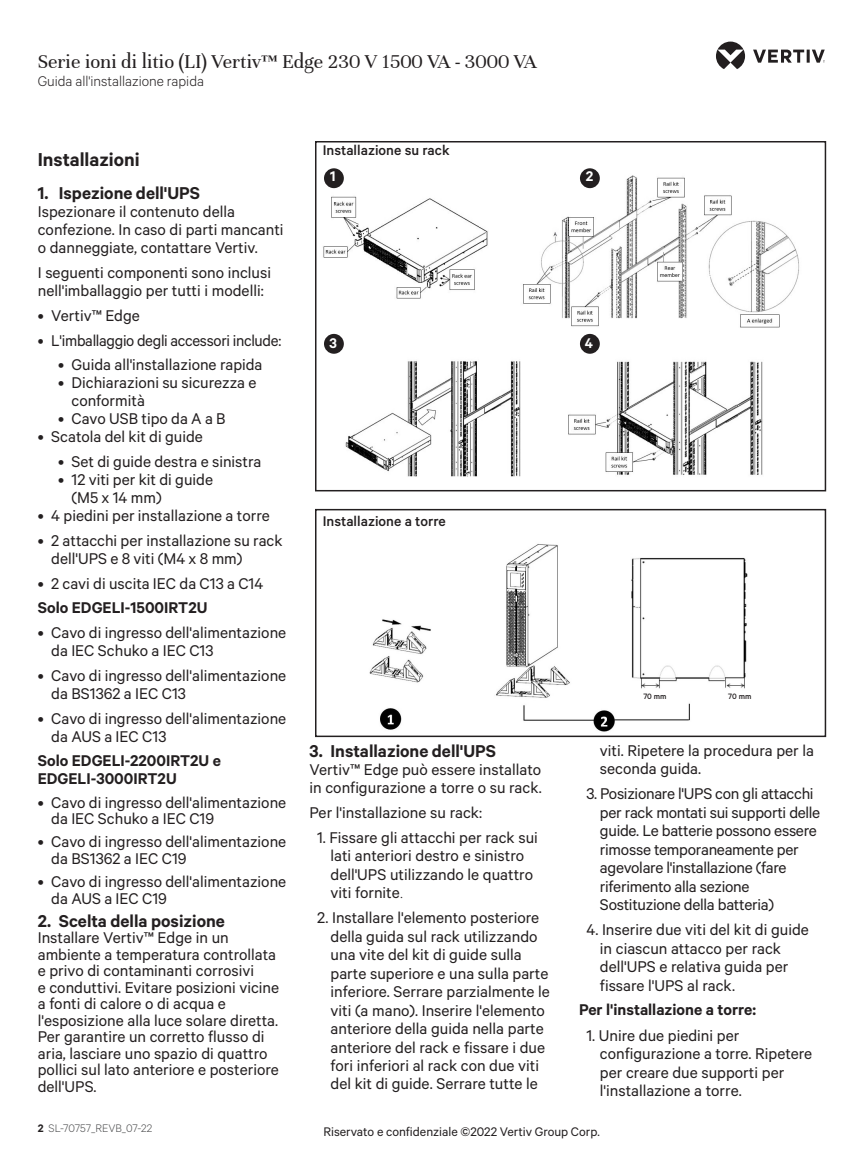
<style>
.page{position:relative;width:864px;height:1161px;background:#fff}
.page>*{position:absolute;margin:0;border:0;box-sizing:border-box;transform-origin:0 0}
.t1{font:21px "Unna";color:#231f20}
.t2{font:600 18px "Calibre";color:#231f20}
.t3{font:600 16.5px "Calibre";color:#231f20}
.t4{font:15px/18.5px "Calibre";color:#231f20}
.t5{font:15px/18.5px "Calibre";letter-spacing:-.02em;color:#231f20}
.t6{font:600 15px/18px "Calibre";color:#231f20}
.t7{font:500 13.5px "Calibre";color:#231f20}
.t8{font:300 13.5px "Calibre";color:#231f20}
.t9{font:600 13.5px "Calibre";color:#fff}
.t10{font:12px "Calibre";color:#231f20}
.t11{font:300 10.5px "Calibre";color:#4b4c4d}
.t12{font:500 7.5px "Calibre";letter-spacing:-.005em;color:#231f20}
.s1{font-weight:600;color:#231f20}
.s2{font-family:"Adobe Song Std";font-weight:300}
</style>
<div class="page">
<img style="left:323px;top:168px;width:476px;height:309px">
<div style="left:315px;top:141px;width:511px;height:350px;border:2px solid #231f20"></div>
<img style="left:369px;top:544px;width:379px;height:188px">
<div style="left:315px;top:509px;width:511px;height:228px;border:2px solid #231f20"></div>
<div style="left:625px;top:690px;width:60px;height:12px;background:#fff"></div>
<div style="left:710px;top:691px;width:60px;height:11px;background:#fff"></div>
<div style="left:324px;top:168px;width:20px;height:20px;background:#231f20;border-radius:50%"></div>
<div style="left:324px;top:334px;width:20px;height:20px;background:#231f20;border-radius:50%"></div>
<div style="left:580px;top:168px;width:20px;height:20px;background:#231f20;border-radius:50%"></div>
<div style="left:580px;top:334px;width:20px;height:20px;background:#231f20;border-radius:50%"></div>
<svg style="left:716px;top:42px;width:109px;height:27px"></svg>
<h1 class="t1" style="left:38px;top:49px;width:501px">Serie ioni di litio (LI) Vertiv™ Edge 230 V 1500 VA - 3000 VA</h1>
<p class="t8" style="left:38px;top:72px;width:168px">Guida all'installazione rapida</p>
<p class="t2" style="left:38px;top:147px;width:103px">Installazioni</p>
<p class="t3" style="left:38px;top:182px;width:164px">1. Ispezione dell'UPS</p>
<p class="t4" style="left:38px;top:202px;width:247px;line-height:18px">Ispezionare il contenuto della confezione. In caso di parti mancanti o danneggiate, contattare Vertiv.</p>
<p class="t4" style="left:38px;top:263px;width:235px;line-height:18px">I seguenti componenti sono inclusi nell'imballaggio per tutti i modelli:</p>
<p class="t4" style="left:38px;top:306px;width:104px">• Vertiv™ Edge</p>
<p class="t5" style="left:38px;top:330px;width:245px">• L'imballaggio degli accessori include:</p>
<p class="t4" style="left:58px;top:355px;width:206px">• Guida all'installazione rapida</p>
<p class="t4" style="left:72px;top:373px;width:187px;line-height:18px;text-indent:-14px">• Dichiarazioni su sicurezza e conformità</p>
<p class="t4" style="left:58px;top:409px;width:169px">• Cavo USB tipo da A a B</p>
<p class="t4" style="left:38px;top:427px;width:167px">• Scatola del kit di guide</p>
<p class="t4" style="left:58px;top:452px;width:205px">• Set di guide destra e sinistra</p>
<p class="t4" style="left:72px;top:470px;width:143px;line-height:18px;text-indent:-14px">• 12 viti per kit di guide (M5 x 14 mm)</p>
<p class="t4" style="left:38px;top:506px;width:234px">• 4 piedini per installazione a torre</p>
<p class="t4" style="left:51px;top:531px;width:233px;line-height:18px;text-indent:-13px">• 2 attacchi per installazione su rack dell'UPS e 8 viti (M4 x 8 mm)</p>
<p class="t4" style="left:38px;top:573px;width:227px">• 2 cavi di uscita IEC da C13 a C14</p>
<p class="t6" style="left:38px;top:598px;width:171px">Solo EDGELI-1500IRT2U</p>
<p class="t4" style="left:51px;top:623px;width:236px;line-height:18px;text-indent:-13px">• Cavo di ingresso dell'alimentazione da IEC Schuko a IEC C13</p>
<p class="t4" style="left:51px;top:666px;width:236px;line-height:18px;text-indent:-13px">• Cavo di ingresso dell'alimentazione da BS1362 a IEC C13</p>
<p class="t4" style="left:51px;top:709px;width:236px;line-height:18px;text-indent:-13px">• Cavo di ingresso dell'alimentazione da AUS a IEC C13</p>
<p class="t6" style="left:38px;top:751px;width:185px">Solo EDGELI-2200IRT2U e<br>EDGELI-3000IRT2U</p>
<p class="t4" style="left:51px;top:793px;width:236px;line-height:16.5px;text-indent:-13px">• Cavo di ingresso dell'alimentazione da IEC Schuko a IEC C19</p>
<p class="t4" style="left:51px;top:833px;width:236px;line-height:16.5px;text-indent:-13px">• Cavo di ingresso dell'alimentazione da BS1362 a IEC C19</p>
<p class="t4" style="left:51px;top:873px;width:236px;line-height:16.5px;text-indent:-13px">• Cavo di ingresso dell'alimentazione da AUS a IEC C19</p>
<p class="t3" style="left:38px;top:909px;width:189px">2. Scelta della posizione</p>
<p class="t4" style="left:38px;top:929px;width:243px;line-height:16.5px">Installare Vertiv™ Edge in un ambiente a temperatura controllata e privo di contaminanti corrosivi<br>e conduttivi. Evitare posizioni vicine a fonti di calore o di acqua e l'esposizione alla luce solare diretta.<br>Per garantire un corretto flusso di aria, lasciare uno spazio di quattro pollici sul lato anteriore e posteriore dell'UPS.</p>
<p class="t11" style="left:38px;top:1122px;width:116px"><span class="s1">2</span> SL-70757_REVB_07-22</p>
<p class="t7" style="left:323px;top:140px;width:128px">Installazione su rack</p>
<p class="t9" style="left:330px;top:167px;width:7px">1</p>
<p class="t9" style="left:586px;top:167px;width:9px">2</p>
<p class="t9" style="left:329px;top:334px;width:9px">3</p>
<p class="t9" style="left:585px;top:334px;width:10px">4</p>
<p class="t7" style="left:323px;top:511px;width:125px">Installazione a torre</p>
<p class="t3" style="left:310px;top:739px;width:188px">3. Installazione dell'UPS</p>
<p class="t4" style="left:310px;top:760px;width:234px;line-height:18px">Vertiv™ Edge può essere installato in configurazione a torre o su rack.</p>
<p class="t4" style="left:310px;top:802px;width:174px">Per l'installazione su rack:</p>
<p class="t4" style="left:331px;top:828px;width:209px;text-indent:-14px">1. Fissare gli attacchi per rack sui lati anteriori destro e sinistro dell'UPS utilizzando le quattro viti fornite<span class="s2">.</span></p>
<p class="t4" style="left:331px;top:908px;width:221px;text-indent:-14px">2. Installare l'elemento posteriore della guida sul rack utilizzando una vite del kit di guide sulla parte superiore e una sulla parte inferiore. Serrare parzialmente le viti (a mano). Inserire l'elemento anteriore della guida nella parte anteriore del rack e fissare i due fori inferiori al rack con due viti del kit di guide. Serrare tutte le</p>
<p class="t12" style="left:643px;top:691px;width:25px">70 mm</p>
<p class="t12" style="left:728px;top:692px;width:25px">70 mm</p>
<p class="t4" style="left:600px;top:740px;width:216px">viti. Ripetere la procedura per la seconda guida.</p>
<p class="t5" style="left:600px;top:784px;width:222px;text-indent:-14px">3. Posizionare l'UPS con gli attacchi per rack montati sui supporti delle guide. Le batterie possono essere rimosse temporaneamente per agevolare l'installazione (fare riferimento alla sezione<br>Sostituzione della batteria)</p>
<p class="t4" style="left:600px;top:920px;width:210px;text-indent:-14px">4. Inserire due viti del kit di guide in ciascun attacco per rack dell'UPS e relativa guida per fissare l'UPS al rack.</p>
<p class="t6" style="left:579px;top:1000px;width:179px">Per l'installazione a torre:</p>
<p class="t4" style="left:600px;top:1025px;width:214px;text-indent:-14px">1. Unire due piedini per configurazione a torre. Ripetere per creare due supporti per l'installazione a torre.</p>
<p class="t10" style="left:323px;top:1124px;width:278px">Riservato e confidenziale ©2022 Vertiv Group Corp.</p>
</div>
